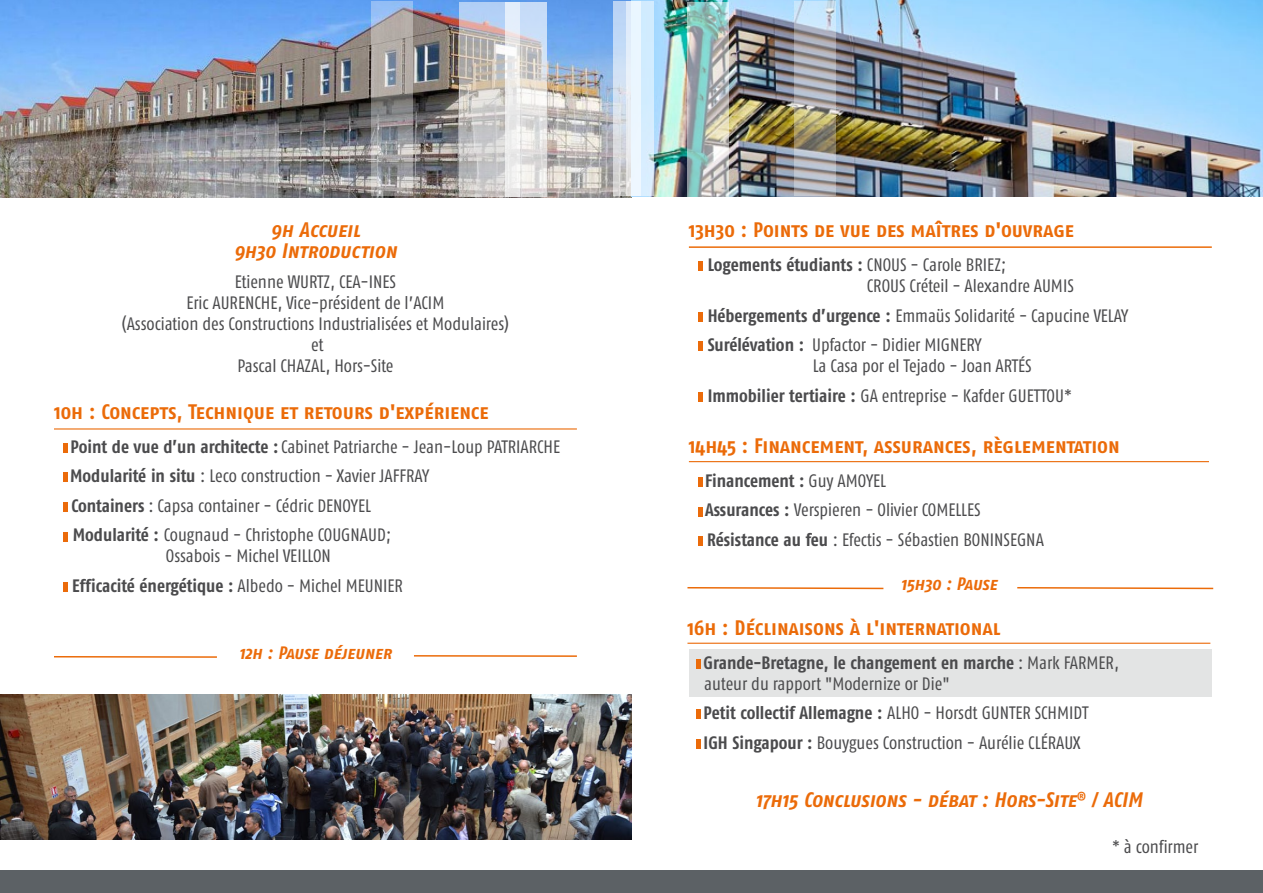
<style>
.page{position:relative;width:1263px;height:893px;background:#fff}
.page>*{position:absolute;margin:0;border:0;box-sizing:border-box;transform-origin:0 0}
.t1{font:21px "Fago Co Bold Caps";letter-spacing:-.005em;color:#eb6b09}
.t2{font:21px/21px "Fago Co Bold Italic Caps";color:#eb6b09;text-align:center}
.t3{font:18px/29.5px "Fago Co";color:#4b4b4d}
.t4{font:18px "Fago Co Bold Italic Caps";color:#eb6b0a}
.t5{font:18px "Fago Co Regular Lf";color:#4b4b4d}
.s1{font-weight:700}
</style>
<div class="page">
<div style="left:689px;top:649px;width:523px;height:48px;background:#e3e4e4"></div>
<hr style="left:698px;top:477px;width:4px;height:10px;background:#eb6b0a">
<svg style="left:698px;top:507px;width:4px;height:9px"></svg>
<hr style="left:698px;top:536px;width:4px;height:10px;background:#eb6b0a">
<div style="left:0;top:871px;width:1263px;height:22px;background:#5c6165"></div>
<img style="left:0;top:0;width:1263px;height:197px">
<hr style="left:687px;top:643px;width:523px;height:1px;background:#eb6b0a">
<div style="left:63px;top:443px;width:5px;height:10px;background:#eb6b0a"></div>
<div style="left:63px;top:473px;width:5px;height:9px;background:#eb6b0a"></div>
<div style="left:63px;top:502px;width:5px;height:10px;background:#eb6b0a"></div>
<div style="left:63px;top:532px;width:5px;height:9px;background:#eb6b0a"></div>
<div style="left:63px;top:582px;width:5px;height:10px;background:#eb6b0a"></div>
<div style="left:696px;top:659px;width:5px;height:10px;background:#eb6b0a"></div>
<div style="left:696px;top:709px;width:5px;height:10px;background:#eb6b0a"></div>
<div style="left:696px;top:739px;width:5px;height:10px;background:#eb6b0a"></div>
<hr style="left:54px;top:428px;width:523px;height:2px;background:#eb6b0a">
<hr style="left:689px;top:246px;width:523px;height:2px;background:#eb6b09">
<hr style="left:414px;top:655px;width:163px;height:2px;background:#eb6b09">
<hr style="left:54px;top:656px;width:163px;height:2px;background:#eb6b09">
<hr style="left:689px;top:461px;width:520px;height:1px;background:#eb6b0a">
<hr style="left:698px;top:261px;width:4px;height:10px;background:#eb6b0a">
<svg style="left:698px;top:312px;width:4px;height:9px"></svg>
<hr style="left:698px;top:341px;width:4px;height:10px;background:#eb6b0a">
<hr style="left:698px;top:392px;width:4px;height:10px;background:#eb6b0a">
<svg style="left:687px;top:587px;width:197px;height:3px"></svg>
<svg style="left:1017px;top:587px;width:197px;height:3px"></svg>
<img style="left:0;top:695px;width:631px;height:144px">
<div style="left:627px;top:1px;width:27px;height:195px;background:linear-gradient(to bottom,#ceebff,#d9edfd)"></div>
<svg style="left:613px;top:1px;width:27px;height:195px;background:#dbe5f1"></svg>
<svg style="left:687px;top:2px;width:42px;height:195px;background:#a6bcba"></svg>
<svg style="left:459px;top:2px;width:46px;height:195px;background:#c4c2c4"></svg>
<svg style="left:505px;top:2px;width:42px;height:195px"></svg>
<svg style="left:371px;top:1px;width:41px;height:195px;background:#a0a0a4"></svg>
<img style="left:794px;top:1px;width:41px;height:194px">
<p class="t2" style="left:234px;top:219px;width:164px">9h Accueil<br>9h30 Introduction</p>
<p class="t3" style="left:122px;top:271px;width:388px;line-height:21px;text-align:center">Etienne WURTZ, CEA-INES<br>Eric AURENCHE, Vice-président de l’ACIM<br>(Association des Constructions Industrialisées et Modulaires) et<br>Pascal CHAZAL, Hors-Site</p>
<p class="t1" style="left:54px;top:399px;width:436px">10h : Concepts, Technique et retours d'expérience</p>
<p class="t3" style="left:70px;top:432px;width:491px"><span class="s1">Point de vue d’un architecte :</span>Cabinet Patriarche - Jean-Loup PATRIARCHE <span class="s1">Modularité in situ</span> : Leco construction - Xavier JAFFRAY<br><span class="s1">Containers</span> : Capsa container - Cédric DENOYEL<br><span class="s1">Modularité :</span> Cougnaud - Christophe COUGNAUD;</p>
<p class="t3" style="left:72px;top:541px;width:332px;text-indent:94px">Ossabois - Michel VEILLON<br><span class="s1">Efficacité énergétique :</span> Albedo - Michel MEUNIER</p>
<p class="t4" style="left:239px;top:642px;width:154px">12h : Pause déjeuner</p>
<p class="t1" style="left:689px;top:218px;width:387px">13h30 : Points de vue des maîtres d'ouvrage</p>
<p class="t3" style="left:867px;top:254px;width:209px;line-height:21px;text-indent:-159px"><span class="s1">Logements étudiants :</span> CNOUS - Carole BRIEZ;<br>CROUS Créteil - Alexandre AUMIS</p>
<p class="t3" style="left:708px;top:300px;width:422px"><span class="s1">Hébergements d’urgence :</span> Emmaüs Solidarité - Capucine VELAY<br><span class="s1">Surélévation :</span> Upfactor - Didier MIGNERY</p>
<p class="t3" style="left:708px;top:351px;width:366px;text-indent:105px">La Casa por el Tejado - Joan ARTÉS<br><span class="s1">Immobilier tertiaire :</span> GA entreprise - Kafder GUETTOU*</p>
<p class="t1" style="left:689px;top:434px;width:433px">14h45 : Financement, assurances, règlementation</p>
<p class="t3" style="left:705px;top:466px;width:340px"><span class="s1">Financement :</span> Guy AMOYEL<br><span class="s1">Assurances :</span> Verspieren - Olivier COMELLES<br><span class="s1">Résistance au feu</span> : Efectis - Sébastien BONINSEGNA</p>
<p class="t4" style="left:901px;top:573px;width:98px">15h30 : Pause</p>
<p class="t1" style="left:687px;top:615px;width:315px">16h : Déclinaisons à l'international</p>
<p class="t3" style="left:704px;top:652px;width:417px;line-height:21px"><span class="s1">Grande-Bretagne, le changement en marche</span> : Mark FARMER, auteur du rapport "Modernize or Die"</p>
<p class="t3" style="left:704px;top:698px;width:386px"><span class="s1">Petit collectif Allemagne :</span> ALHO - Horsdt GUNTER SCHMIDT<br><span class="s1">IGH Singapour :</span> Bouygues Construction - Aurélie CLÉRAUX</p>
<p class="t2" style="left:755px;top:789px;width:388px">17h15 Conclusions - débat : Hors-Site<sup>®</sup> / ACIM</p>
<p class="t5" style="left:1112px;top:837px;width:88px">* à confirmer</p>
</div>
